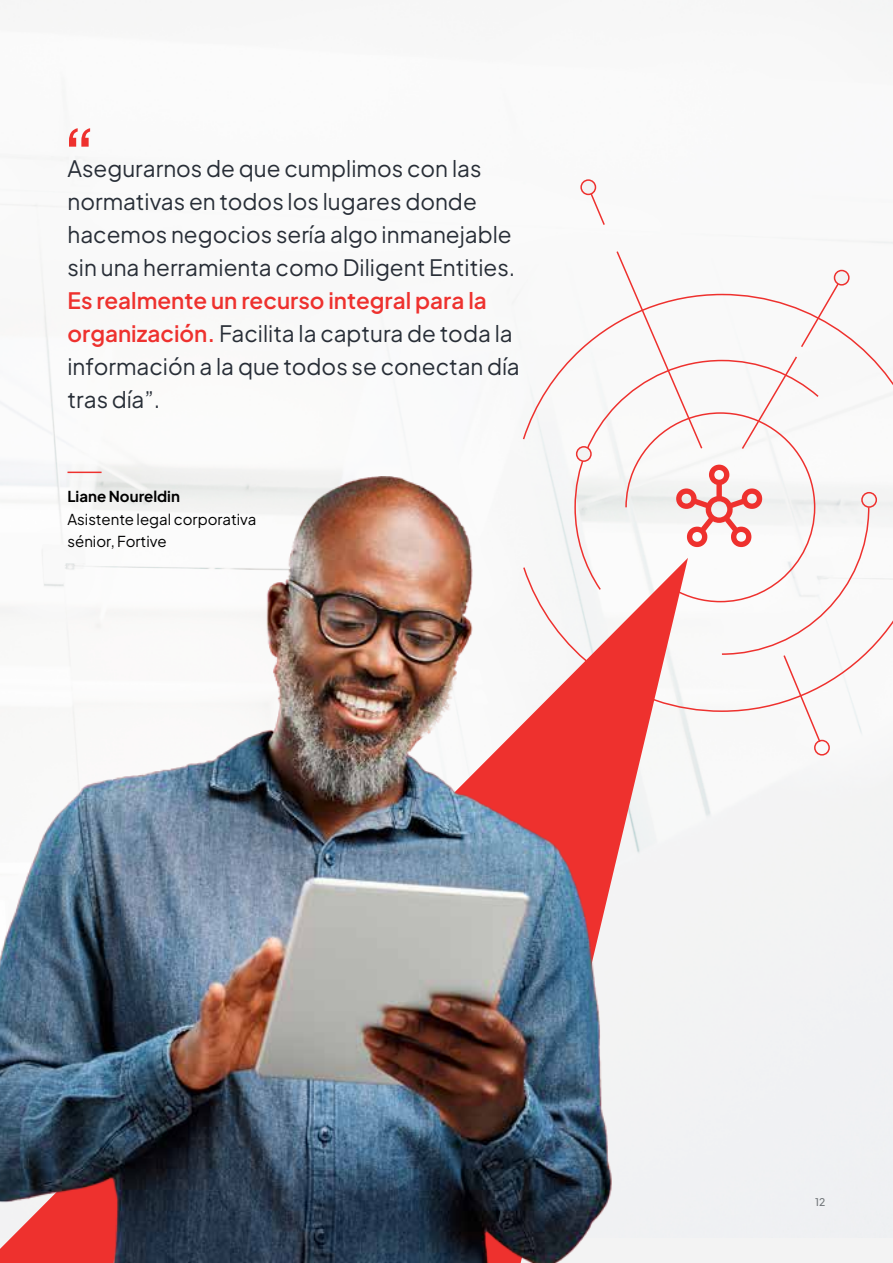
<style>
.page{position:relative;width:893px;height:1263px;background:#fff}
.page>*{position:absolute;margin:0;border:0;box-sizing:border-box;transform-origin:0 0}
.t1{font:22.5px/33px "Plus Jakarta Sans";color:#282e37}
.t2{font:15px/22.5px "Plus Jakarta Sans";color:#000}
.t3{font:700 15px "Plus Jakarta Sans";color:#000}
.t4{font:500 10.5px "Plus Jakarta Sans";color:#6f7377}
.s1{font-weight:600;color:#ee312e}
</style>
<div class="page">
<svg style="left:612px;top:713px;width:76px;height:550px;fill:#f3f3f3"></svg>
<svg style="left:522px;top:293px;width:371px;height:420px"></svg>
<svg style="left:676px;top:465px;width:86px;height:82px"></svg>
<svg style="left:615px;top:250px;width:89px;height:200px"></svg>
<svg style="left:589px;top:191px;width:17px;height:36px"></svg>
<svg style="left:782px;top:654px;width:40px;height:89px"></svg>
<svg style="left:740px;top:355px;width:58px;height:96px"></svg>
<div style="left:814px;top:740px;width:16px;height:15px;border:2px solid #ee312e;border-radius:50%"></div>
<div style="left:834px;top:270px;width:15px;height:15px;background:#f3f3f3;border-radius:50%"></div>
<div style="left:834px;top:270px;width:16px;height:16px;border:2px solid #ee312e;border-radius:50%"></div>
<div style="left:577px;top:447px;width:14px;height:14px;background:#f3f3f3;border-radius:50%"></div>
<div style="left:576px;top:446px;width:16px;height:16px;border:2px solid #ee312e;border-radius:50%"></div>
<div style="left:581px;top:180px;width:14px;height:14px;background:#f3f3f3;border-radius:50%"></div>
<div style="left:580px;top:179px;width:16px;height:16px;border:2px solid #ee312e;border-radius:50%"></div>
<div style="left:861px;top:492px;width:16px;height:16px;border:2px solid #ee312e;border-radius:50%"></div>
<img style="left:0;top:477px;width:612px;height:786px">
<svg style="left:799px;top:282px;width:41px;height:67px"></svg>
<svg style="left:69px;top:128px;width:21px;height:19px"></svg>
<hr style="left:68px;top:472px;width:34px;height:1px;background:#ee312e">
<p class="t1" style="left:68px;top:149px;width:449px">Asegurarnos de que cumplimos con las normativas en todos los lugares donde hacemos negocios sería algo inmanejable sin una herramienta como Diligent Entities.</p>
<p class="t1" style="left:68px;top:281px;width:454px"><span class="s1">Es realmente un recurso integral para la organización.</span> Facilita la captura de toda la información a la que todos se conectan día tras día”.</p>
<p class="t3" style="left:68px;top:483px;width:114px">Liane Noureldin</p>
<p class="t2" style="left:68px;top:506px;width:190px">Asistente legal corporativa sénior, Fortive</p>
<p class="t4" style="left:815px;top:1193px;width:12px">12</p>
</div>
